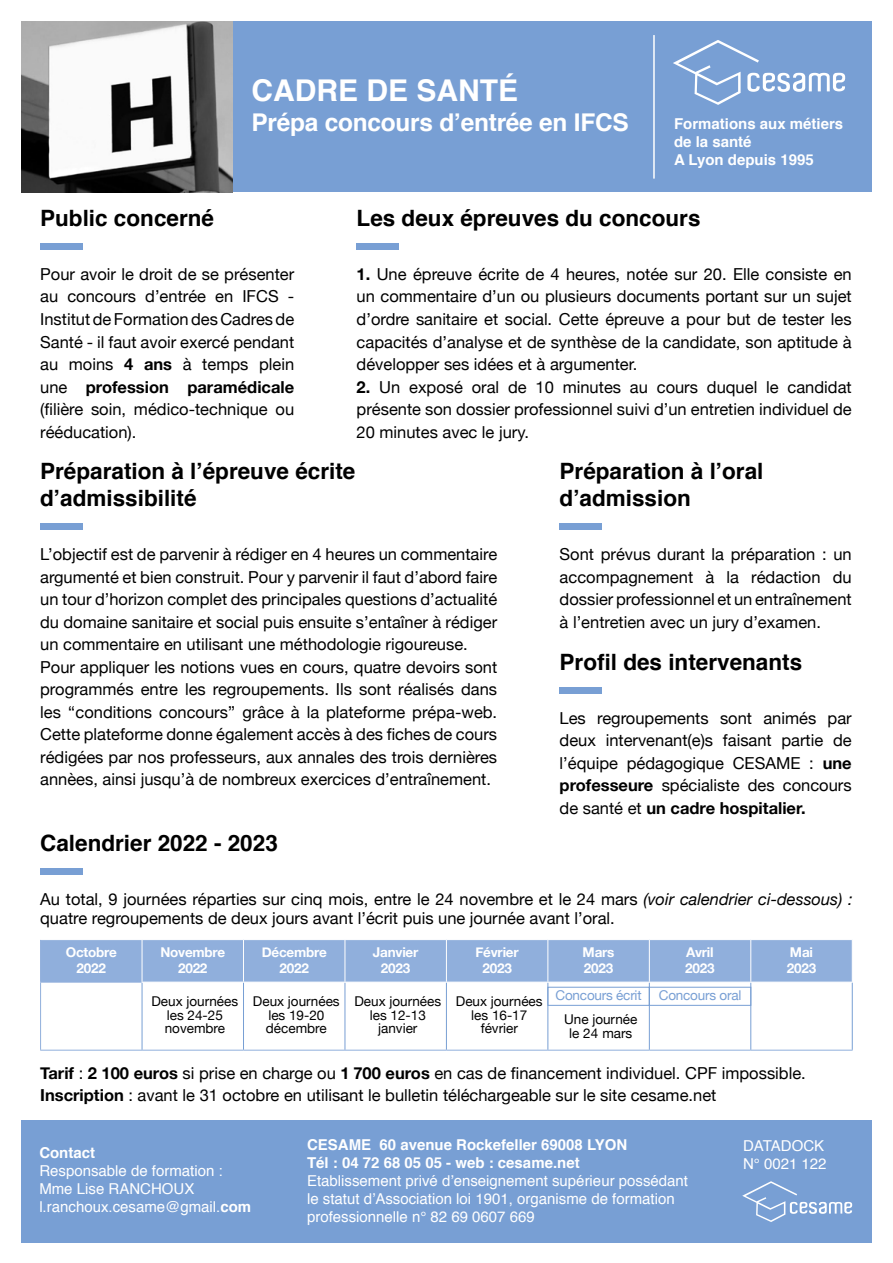
<style>
.page{position:relative;width:893px;height:1263px;background:#fff}
.page>*{position:absolute;margin:0;border:0;box-sizing:border-box;transform-origin:0 0}
.t1{font:700 30px "Helvetica";color:#fff}
.t2{font:700 24.45px "Helvetica";letter-spacing:-.01em;color:#fff}
.t3{font:700 22.5px/27px "Helvetica";color:#000}
.t4{font:16.5px/22.5px "Helvetica Neue";color:#000;text-align:justify}
.t5{font:15px/18px "Helvetica";color:#fff}
.t6{font:700 15px/18px "Helvetica";color:#fff}
.t7{font:13.5px/13.5px "Helvetica Neue";color:#000;text-align:center}
.t8{font:700 13.5px/16.2px "Helvetica Neue";letter-spacing:-.015em;color:#fff;text-align:center}
.t9{font:13.5px "Helvetica Neue";letter-spacing:-.015em;color:#789fd4}
.s1{font-weight:700}
.s2{font-style:italic}
</style>
<div class="page">
<div style="left:41px;top:940px;width:811px;height:42px;background:#90afdc"></div>
<hr style="left:142px;top:982px;width:1px;height:68px;background:#789fd4">
<hr style="left:243px;top:982px;width:1px;height:68px;background:#789fd4">
<hr style="left:345px;top:982px;width:1px;height:68px;background:#789fd4">
<hr style="left:446px;top:982px;width:1px;height:68px;background:#789fd4">
<hr style="left:547px;top:982px;width:1px;height:68px;background:#789fd4">
<hr style="left:649px;top:982px;width:1px;height:68px;background:#789fd4">
<hr style="left:750px;top:982px;width:1px;height:68px;background:#789fd4">
<hr style="left:852px;top:982px;width:1px;height:68px;background:#789fd4">
<hr style="left:40px;top:982px;width:102px;height:1px;background:#90afdc">
<hr style="left:40px;top:982px;width:1px;height:68px;background:#90afdc">
<hr style="left:40px;top:1050px;width:102px;height:1px;background:#90afdc">
<hr style="left:142px;top:1050px;width:101px;height:1px;background:#90afdc">
<hr style="left:243px;top:1050px;width:102px;height:1px;background:#90afdc">
<hr style="left:345px;top:1050px;width:101px;height:1px;background:#90afdc">
<hr style="left:446px;top:1050px;width:102px;height:1px;background:#90afdc">
<hr style="left:548px;top:1050px;width:101px;height:1px;background:#90afdc">
<hr style="left:649px;top:1050px;width:102px;height:1px;background:#90afdc">
<hr style="left:751px;top:1050px;width:102px;height:1px;background:#90afdc">
<hr style="left:40px;top:940px;width:1px;height:42px;background:#90afdc">
<hr style="left:142px;top:940px;width:1px;height:42px;background:#fff">
<hr style="left:142px;top:982px;width:101px;height:1px;background:#fff">
<hr style="left:243px;top:982px;width:102px;height:1px;background:#fff">
<hr style="left:345px;top:982px;width:101px;height:1px;background:#fff">
<hr style="left:446px;top:982px;width:102px;height:1px;background:#fff">
<hr style="left:243px;top:940px;width:1px;height:42px;background:#fff">
<hr style="left:345px;top:940px;width:1px;height:42px;background:#fff">
<hr style="left:446px;top:940px;width:1px;height:42px;background:#fff">
<hr style="left:751px;top:982px;width:102px;height:1px;background:#fff">
<hr style="left:547px;top:940px;width:1px;height:42px;background:#fff">
<hr style="left:649px;top:940px;width:1px;height:42px;background:#fff">
<hr style="left:750px;top:940px;width:1px;height:42px;background:#fff">
<hr style="left:649px;top:982px;width:102px;height:1px;background:#fff">
<div style="left:547px;top:987px;width:103px;height:19px;border:1px solid #789fd4"></div>
<div style="left:649px;top:987px;width:102px;height:19px;border:1px solid #789fd4"></div>
<div style="left:21px;top:21px;width:851px;height:171px;background:#789fd4"></div>
<div style="left:21px;top:1120px;width:851px;height:122px;background:#789fd4"></div>
<svg style="left:673px;top:40px;width:172px;height:65px"></svg>
<svg style="left:742px;top:1181px;width:110px;height:41px"></svg>
<img style="left:21px;top:21px;width:211px;height:171px">
<hr style="left:653px;top:35px;width:2px;height:144px;background:#fff">
<div style="left:40px;top:243px;width:43px;height:7px;background:#789fd4"></div>
<div style="left:560px;top:524px;width:42px;height:6px;background:#789fd4"></div>
<div style="left:560px;top:687px;width:42px;height:7px;background:#789fd4"></div>
<div style="left:357px;top:243px;width:42px;height:7px;background:#789fd4"></div>
<div style="left:40px;top:524px;width:43px;height:6px;background:#789fd4"></div>
<div style="left:40px;top:868px;width:43px;height:6px;background:#789fd4"></div>
<h1 class="t1" style="left:252px;top:78px;width:268px">CADRE DE SANTÉ</h1>
<h2 class="t2" style="left:252px;top:112px;width:379px">Prépa concours d’entrée en IFCS</h2>
<p class="t6" style="left:674px;top:116px;width:171px">Formations aux métiers de la santé<br>A Lyon depuis 1995</p>
<h3 class="t3" style="left:40px;top:206px;width:175px">Public concerné</h3>
<p class="t4" style="left:40px;top:263px;width:256px">Pour avoir le droit de se présenter au concours d’entrée en IFCS - Institut de Formation des Cadres de Santé - il faut avoir exercé pendant au moins <span class="s1">4 ans</span> à temps plein une <span class="s1">profession paramédicale </span>(filière soin, médico-technique ou rééducation).</p>
<h3 class="t3" style="left:357px;top:206px;width:345px">Les deux épreuves du concours</h3>
<p class="t4" style="left:357px;top:263px;width:497px"><span class="s1">1.</span> Une épreuve écrite de 4 heures, notée sur 20. Elle consiste en un commentaire d’un ou plusieurs documents portant sur un sujet d’ordre sanitaire et social. Cette épreuve a pour but de tester les capacités d’analyse et de synthèse de la candidate, son aptitude à développer ses idées et à argumenter.</p>
<p class="t4" style="left:357px;top:375px;width:497px"><span class="s1">2.</span> Un exposé oral de 10 minutes au cours duquel le candidat présente son dossier professionnel suivi d’un entretien individuel de 20 minutes avec le jury.</p>
<h3 class="t3" style="left:40px;top:460px;width:317px">Préparation à l’épreuve écrite d’admissibilité</h3>
<p class="t4" style="left:40px;top:543px;width:458px;text-align:left">L’objectif est de parvenir à rédiger en 4 heures un commentaire argumenté et bien construit. Pour y parvenir il faut d’abord faire un tour d’horizon complet des principales questions d’actualité du domaine sanitaire et social puis ensuite s’entaîner à rédiger un commentaire en utilisant une méthodologie rigoureuse.<br>Pour appliquer les notions vues en cours, quatre devoirs sont programmés entre les regroupements. Ils sont réalisés dans les ‘‘conditions concours’’ grâce à la plateforme prépa-web.<br>Cette plateforme donne également accès à des fiches de cours rédigées par nos professeurs, aux annales des trois dernières annèes, ainsi jusqu’à de nombreux exercices d’entraînement.</p>
<h3 class="t3" style="left:40px;top:831px;width:239px">Calendrier 2022 - 2023</h3>
<h3 class="t3" style="left:560px;top:460px;width:205px">Préparation à l’oral d’admission</h3>
<p class="t4" style="left:560px;top:543px;width:294px">Sont prévus durant la préparation : un accompagnement à la rédaction du dossier professionnel et un entraînement à l’entretien avec un jury d’examen.</p>
<h3 class="t3" style="left:560px;top:650px;width:244px">Profil des intervenants</h3>
<p class="t4" style="left:560px;top:706px;width:294px">Les regroupements sont animés par deux intervenant(e)s faisant partie de l’équipe pédagogique CESAME : <span class="s1">une professeure</span> spécialiste des concours de santé et <span class="s1">un cadre hospitalier.</span></p>
<p class="t4" style="left:40px;top:888px;width:814px;line-height:19.8px">Au total, 9 journées réparties sur cinq mois, entre le 24 novembre et le 24 mars <span class="s2">(voir calendrier ci-dessous) : </span>quatre regroupements de deux jours avant l’écrit puis une journée avant l’oral.</p>
<p class="t8" style="left:66px;top:944px;width:53px">Octobre<br>2022</p>
<p class="t8" style="left:160px;top:944px;width:66px">Novembre<br>2022</p>
<p class="t8" style="left:262px;top:944px;width:67px">Décembre<br>2022</p>
<p class="t8" style="left:373px;top:944px;width:47px">Janvier<br>2023</p>
<p class="t8" style="left:475px;top:944px;width:45px">Février<br>2023</p>
<p class="t8" style="left:583px;top:944px;width:33px;text-align:left">Mars<br>2023</p>
<p class="t8" style="left:685px;top:944px;width:31px;text-align:left">Avril<br>2023</p>
<p class="t8" style="left:787px;top:944px;width:31px;text-align:left">Mai<br>2023</p>
<p class="t7" style="left:151px;top:995px;width:88px">Deux journées les 24-25 novembre</p>
<p class="t7" style="left:253px;top:995px;width:88px">Deux journées les 19-20 décembre</p>
<p class="t7" style="left:354px;top:995px;width:88px">Deux journées les 12-13 janvier</p>
<p class="t7" style="left:456px;top:995px;width:88px">Deux journées les 16-17 février</p>
<p class="t9" style="left:556px;top:987px;width:88px">Concours écrit</p>
<p class="t9" style="left:659px;top:987px;width:84px">Concours oral</p>
<p class="t7" style="left:564px;top:1012px;width:75px">Une journée le 24 mars</p>
<p class="t4" style="left:40px;top:1061px;width:767px"><span class="s1">Tarif</span> : <span class="s1">2 100 euros</span> si prise en charge ou <span class="s1">1 700 euros</span> en cas de financement individuel. CPF impossible.<br><span class="s1">Inscription</span> : avant le 31 octobre en utilisant le bulletin téléchargeable sur le site cesame.net</p>
<p class="t6" style="left:39px;top:1145px;width:57px">Contact</p>
<p class="t5" style="left:39px;top:1163px;width:213px">Responsable de formation :<br>Mme Lise RANCHOUX l.ranchoux.cesame@gmail.<span class="s1">com</span></p>
<p class="t6" style="left:307px;top:1137px;width:322px">CESAME 60 avenue Rockefeller 69008 LYON<br>Tél : 04 72 68 05 05 - web : cesame.net</p>
<p class="t5" style="left:307px;top:1173px;width:382px">Etablissement privé d’enseignement supérieur possédant le statut d’Association loi 1901, organisme de formation professionnelle n° 82 69 0607 669</p>
<p class="t5" style="left:743px;top:1138px;width:85px">DATADOCK<br>N° 0021 122</p>
</div>
